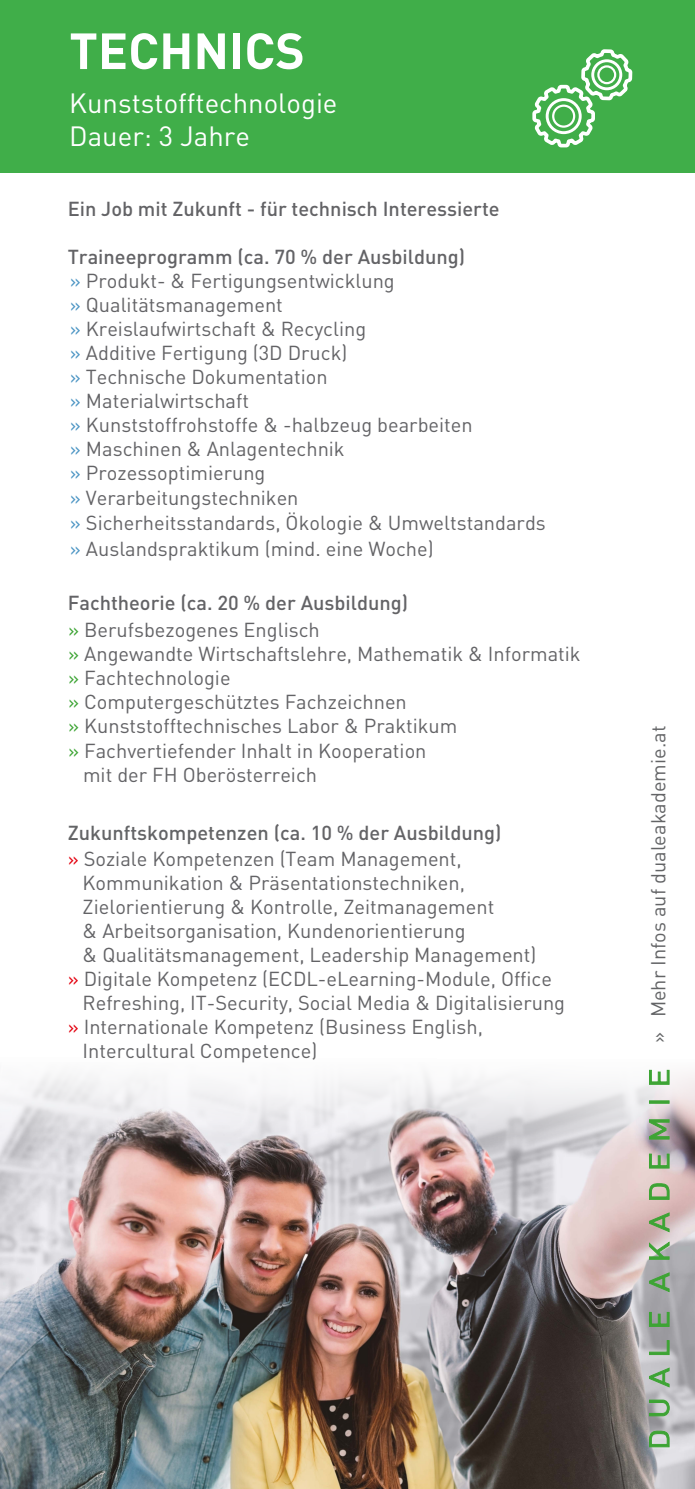
<style>
.page{position:relative;width:695px;height:1489px;background:#fff}
.page>*{position:absolute;margin:0;border:0;box-sizing:border-box;transform-origin:0 0}
.t1{font:700 50px "DIN Pro";color:#fff}
.t2{font:27.5px/33px "DIN Pro";color:#fff}
.t3{font:20px/24.2px "DIN Pro";color:#636366}
.t4{font:500 20px/26.5px "DIN Pro";color:#636366}
.t5{font:20px "DIN Pro";color:#636466}
.s1{font-weight:500}
.s2{color:#4c95c4}
.s3{font-weight:400;color:#3da434}
.s4{font-weight:400}
.s5{color:#3da434}
.s6{font-weight:500;color:#636466}
.s7{color:#e3000f}
.s8{font-size:27.5px;color:#3da434}
</style>
<div class="page">
<div style="left:0;top:0;width:694px;height:173px;background:#40ae49"></div>
<img style="left:0;top:1155px;width:694px;height:333px">
<img style="left:0;top:1073px;width:694px;height:82px">
<svg style="left:532px;top:49px;width:101px;height:99px"></svg>
<div style="left:552px;top:105px;width:23px;height:23px;border:2px solid #fff;border-radius:50%"></div>
<div style="left:545px;top:98px;width:36px;height:36px;border:3px solid #fff;border-radius:50%"></div>
<h1 class="t1" style="left:69px;top:17px;width:237px">TECHNICS</h1>
<h2 class="t2" style="left:69px;top:85px;width:270px">Kunststofftechnologie<br>Dauer: 3 Jahre</h2>
<p class="t4" style="left:68px;top:194px;width:433px">Ein Job mit Zukunft - für technisch Interessierte</p>
<p class="t3" style="left:68px;top:244px;width:479px"><span class="s1">Traineeprogramm (ca. 70 % der Ausbildung)<br></span><span class="s2">»</span> Produkt- &amp; Fertigungsentwicklung<br><span class="s2">»</span> Qualitätsmanagement<br><span class="s2">»</span> Kreislaufwirtschaft &amp; Recycling<br><span class="s2">»</span> Additive Fertigung (3D Druck)<br><span class="s2">»</span> Technische Dokumentation<br><span class="s2">»</span> Materialwirtschaft<br><span class="s2">»</span> Kunststoffrohstoffe &amp; -halbzeug bearbeiten<br><span class="s2">»</span> Maschinen &amp; Anlagentechnik<br><span class="s2">»</span> Prozessoptimierung<br><span class="s2">»</span> Verarbeitungstechniken<br><span class="s2">»</span> Sicherheitsstandards, Ökologie &amp; Umweltstandards <span class="s2">»</span> Auslandspraktikum (mind. eine Woche)</p>
<p class="t4" style="left:68px;top:588px;width:342px">Fachtheorie (ca. 20 % der Ausbildung) <span class="s3">»</span> <span class="s4">Berufsbezogenes Englisch</span></p>
<p class="t3" style="left:68px;top:640px;width:514px"><span class="s5">»</span> Angewandte Wirtschaftslehre, Mathematik &amp; Informatik</p>
<p class="t3" style="left:68px;top:664px;width:164px"><span class="s5">»</span> Fachtechnologie</p>
<p class="t3" style="left:68px;top:688px;width:340px"><span class="s5">»</span> Computergeschütztes Fachzeichnen</p>
<p class="t3" style="left:68px;top:712px;width:390px"><span class="s5">»</span> Kunststofftechnisches Labor &amp; Praktikum</p>
<p class="t3" style="left:68px;top:737px;width:360px"><span class="s5">»</span> Fachvertiefender Inhalt in Kooperation</p>
<p class="t3" style="left:83px;top:761px;width:235px">mit der FH Oberösterreich</p>
<p class="t3" style="left:68px;top:818px;width:435px;line-height:26.5px"><span class="s6">Zukunftskompetenzen</span> <span class="s1">(ca. 10 % der Ausbildung) </span><span class="s7">»</span> Soziale Kompetenzen (Team Management,</p>
<p class="t3" style="left:83px;top:870px;width:384px">Kommunikation &amp; Präsentationstechniken,</p>
<p class="t3" style="left:83px;top:894px;width:413px">Zielorientierung &amp; Kontrolle, Zeitmanagement</p>
<p class="t3" style="left:83px;top:918px;width:384px">&amp; Arbeitsorganisation, Kundenorientierung</p>
<p class="t3" style="left:83px;top:942px;width:455px">&amp; Qualitätsmanagement, Leadership Management)</p>
<p class="t3" style="left:68px;top:966px;width:486px"><span class="s7">»</span> Digitale Kompetenz (ECDL-eLearning-Module, Office</p>
<p class="t3" style="left:83px;top:990px;width:484px">Refreshing, IT-Security, Social Media &amp; Digitalisierung</p>
<p class="t3" style="left:68px;top:1014px;width:416px"><span class="s7">»</span> Internationale Kompetenz (Business English,</p>
<p class="t3" style="left:83px;top:1038px;width:236px">Intercultural Competence)</p>
<p class="t5" style="left:644px;top:1449px;width:725px;rotate:-90deg"><span class="s8">D U A L E A K A D E M I E</span> » Mehr Infos auf dualeakademie.at</p>
</div>
